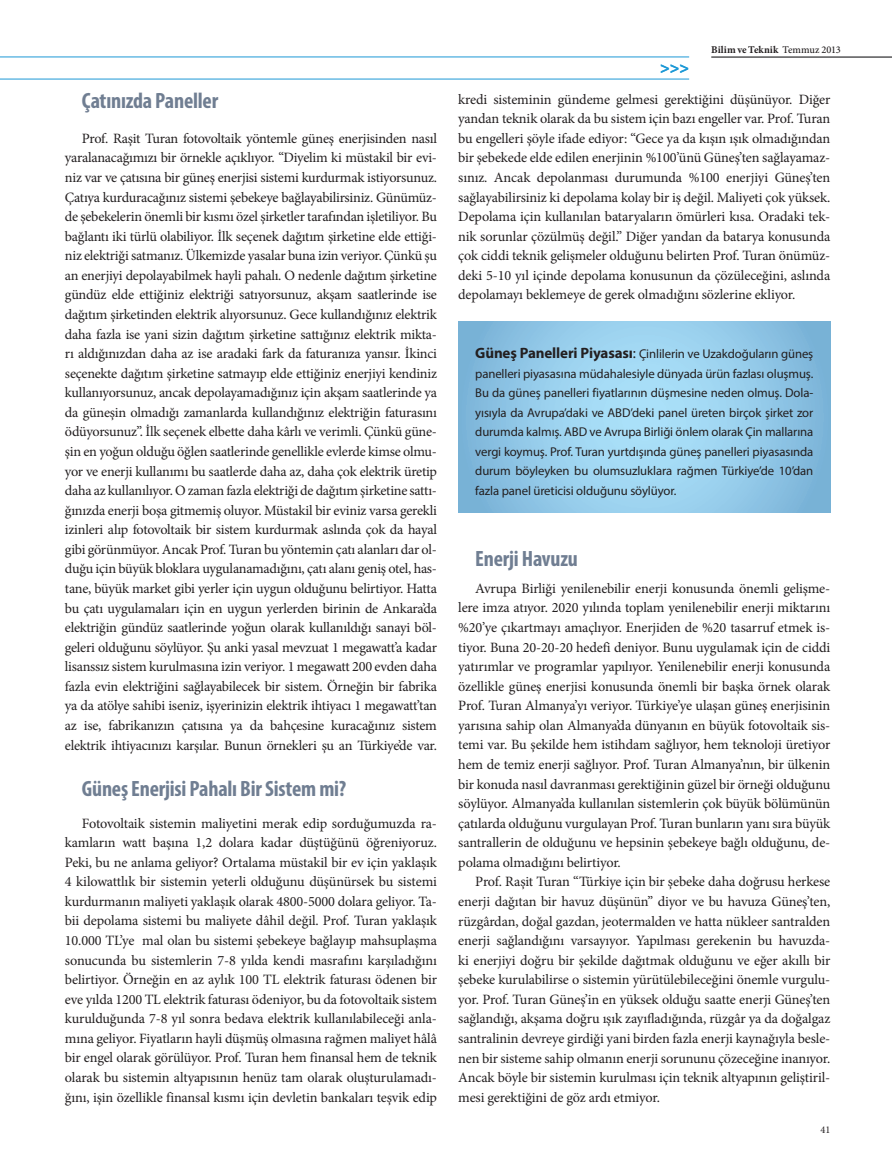
<style>
.page{position:relative;width:892px;height:1173px;background:#fff}
.page>*{position:absolute;margin:0;border:0;box-sizing:border-box;transform-origin:0 0}
.t1{font:700 condensed 22.2px "Myriad Pro";letter-spacing:-.01em;color:#707e92}
.t2{font:700 16.2px "Myriad Pro";color:#1d99d6}
.t3{font:14.25px/19.5px "Minion Pro";letter-spacing:-.01em;color:#231f20;text-align:justify}
.t4{font:12.75px/19.5px "Myriad Pro";letter-spacing:-.01em;color:#231f20;text-align:justify}
.t5{font:700 10.35px "Minion Pro";letter-spacing:.005em;color:#231f20}
.t6{font:10.35px "Minion Pro";color:#231f20}
.s1{font-weight:500}
.s2{font-weight:700;font-size:15px}
.s3{font-size:15px}
</style>
<div class="page">
<svg style="left:458px;top:321px;width:372px;height:191px;background:#94cbe9"></svg>
<hr style="left:711px;top:57px;width:181px;height:1px;background:#000103">
<hr style="left:0;top:79px;width:689px;height:1px;background:#1d99d6">
<hr style="left:0;top:57px;width:689px;height:1px;background:#1d99d6">
<h1 class="t1" style="left:82px;top:87px;width:138px">Çatınızda Paneller</h1>
<p class="t3" style="left:65px;top:129px;width:374px;text-indent:17px">Prof. Raşit Turan fotovoltaik yöntemle güneş enerjisinden nasıl yaralanacağımızı bir örnekle açıklıyor. “Diyelim ki müstakil bir evi&shy;niz var ve çatısına bir güneş enerjisi sistemi kurdurmak istiyorsunuz.<br>Çatıya kurduracağınız sistemi şebekeye bağlayabilirsiniz. Günümüz&shy;de şebekelerin önemli bir kısmı özel şirketler tarafından işletiliyor. Bu bağlantı iki türlü olabiliyor. İlk seçenek dağıtım şirketine elde ettiği&shy;niz elektriği satmanız. Ülkemizde yasalar buna izin veriyor. Çünkü şu an enerjiyi depolayabilmek hayli pahalı. O nedenle dağıtım şirketine gündüz elde ettiğiniz elektriği satıyorsunuz, akşam saatlerinde ise dağıtım şirketinden elektrik alıyorsunuz. Gece kullandığınız elektrik daha fazla ise yani sizin dağıtım şirketine sattığınız elektrik mikta&shy;rı aldığınızdan daha az ise aradaki fark da faturanıza yansır. İkinci seçenekte dağıtım şirketine satmayıp elde ettiğiniz enerjiyi kendiniz kullanıyorsunuz, ancak depolayamadığınız için akşam saatlerinde ya da güneşin olmadığı zamanlarda kullandığınız elektriğin faturasını ödüyorsunuz”. İlk seçenek elbette daha kârlı ve verimli. Çünkü güne&shy;şin en yoğun olduğu öğlen saatlerinde genellikle evlerde kimse olmu&shy;yor ve enerji kullanımı bu saatlerde daha az, daha çok elektrik üretip daha az kullanılıyor. O zaman fazla elektriği de dağıtım şirketine sattı&shy;ğınızda enerji boşa gitmemiş oluyor. Müstakil bir eviniz varsa gerekli izinleri alıp fotovoltaik bir sistem kurdurmak aslında çok da hayal gibi görünmüyor. Ancak Prof. Turan bu yöntemin çatı alanları dar ol&shy;duğu için büyük bloklara uygulanamadığını, çatı alanı geniş otel, has&shy;tane, büyük market gibi yerler için uygun olduğunu belirtiyor. Hatta bu çatı uygulamaları için en uygun yerlerden birinin de Ankara’da elektriğin gündüz saatlerinde yoğun olarak kullanıldığı sanayi böl&shy;geleri olduğunu söylüyor. Şu anki yasal mevzuat 1 megawatt’a kadar lisanssız sistem kurulmasına izin veriyor. 1 megawatt 200 evden daha fazla evin elektriğini sağlayabilecek bir sistem. Örneğin bir fabrika ya da atölye sahibi iseniz, işyerinizin elektrik ihtiyacı 1 megawatt’tan az ise, fabrikanızın çatısına ya da bahçesine kuracağınız sistem elektrik ihtiyacınızı karşılar. Bunun örnekleri şu an Türkiye’de var.</p>
<h1 class="t1" style="left:82px;top:774px;width:266px">Güneş Enerjisi Pahalı Bir Sistem mi?</h1>
<p class="t3" style="left:65px;top:813px;width:374px;text-indent:17px">Fotovoltaik sistemin maliyetini merak edip sorduğumuzda ra&shy;kamların watt başına 1,2 dolara kadar düştüğünü öğreniyoruz.<br>Peki, bu ne anlama geliyor? Ortalama müstakil bir ev için yaklaşık 4 kilowattlık bir sistemin yeterli olduğunu düşünürsek bu sistemi kurdurmanın maliyeti yaklaşık olarak 4800-5000 dolara geliyor. Ta&shy;bii depolama sistemi bu maliyete dâhil değil. Prof. Turan yaklaşık 10.000 TL’ye mal olan bu sistemi şebekeye bağlayıp mahsuplaşma sonucunda bu sistemlerin 7-8 yılda kendi masrafını karşıladığını belirtiyor. Örneğin en az aylık 100 TL elektrik faturası ödenen bir eve yılda 1200 TL elektrik faturası ödeniyor, bu da fotovoltaik sistem kurulduğunda 7-8 yıl sonra bedava elektrik kullanılabileceği anla&shy;mına geliyor. Fiyatların hayli düşmüş olmasına rağmen maliyet hâlâ bir engel olarak görülüyor. Prof. Turan hem finansal hem de teknik olarak bu sistemin altyapısının henüz tam olarak oluşturulamadı&shy;ğını, işin özellikle finansal kısmı için devletin bankaları teşvik edip</p>
<p class="t2" style="left:660px;top:56px;width:30px">&gt;&gt;&gt;</p>
<p class="t5" style="left:711px;top:42px;width:131px">Bilim ve Teknik <span class="s1">Temmuz 2013</span></p>
<p class="t3" style="left:458px;top:89px;width:374px">kredi sisteminin gündeme gelmesi gerektiğini düşünüyor. Diğer yandan teknik olarak da bu sistem için bazı engeller var. Prof. Turan bu engelleri şöyle ifade ediyor: “Gece ya da kışın ışık olmadığından bir şebekede elde edilen enerjinin %100’ünü Güneş’ten sağlayamaz&shy;sınız. Ancak depolanması durumunda %100 enerjiyi Güneş’ten sağlayabilirsiniz ki depolama kolay bir iş değil. Maliyeti çok yüksek.<br>Depolama için kullanılan bataryaların ömürleri kısa. Oradaki tek&shy;nik sorunlar çözülmüş değil.” Diğer yandan da batarya konusunda çok ciddi teknik gelişmeler olduğunu belirten Prof. Turan önümüz&shy;deki 5-10 yıl içinde depolama konusunun da çözüleceğini, aslında depolamayı beklemeye de gerek olmadığını sözlerine ekliyor.</p>
<p class="t4" style="left:475px;top:344px;width:340px"><span class="s2">Güneş Panelleri Piyasası</span><span class="s3">:</span> Çinlilerin ve Uzakdoğuların güneş panelleri piyasasına müdahalesiyle dünyada ürün fazlası oluşmuş.<br>Bu da güneş panelleri fiyatlarının düşmesine neden olmuş. Dola&shy;yısıyla da Avrupa’daki ve ABD’deki panel üreten birçok şirket zor durumda kalmış. ABD ve Avrupa Birliği önlem olarak Çin mallarına vergi koymuş. Prof. Turan yurtdışında güneş panelleri piyasasında durum böyleyken bu olumsuzluklara rağmen Türkiye’de 10’dan fazla panel üreticisi olduğunu söylüyor.</p>
<h1 class="t1" style="left:475px;top:544px;width:104px">Enerji Havuzu</h1>
<p class="t3" style="left:458px;top:578px;width:374px;text-indent:17px">Avrupa Birliği yenilenebilir enerji konusunda önemli gelişme&shy;lere imza atıyor. 2020 yılında toplam yenilenebilir enerji miktarını %20’ye çıkartmayı amaçlıyor. Enerjiden de %20 tasarruf etmek is&shy;tiyor. Buna 20-20-20 hedefi deniyor. Bunu uygulamak için de ciddi yatırımlar ve programlar yapılıyor. Yenilenebilir enerji konusunda özellikle güneş enerjisi konusunda önemli bir başka örnek olarak Prof. Turan Almanya’yı veriyor. Türkiye’ye ulaşan güneş enerjisinin yarısına sahip olan Almanya’da dünyanın en büyük fotovoltaik sis&shy;temi var. Bu şekilde hem istihdam sağlıyor, hem teknoloji üretiyor hem de temiz enerji sağlıyor. Prof. Turan Almanya’nın, bir ülkenin bir konuda nasıl davranması gerektiğinin güzel bir örneği olduğunu söylüyor. Almanya’da kullanılan sistemlerin çok büyük bölümünün çatılarda olduğunu vurgulayan Prof. Turan bunların yanı sıra büyük santrallerin de olduğunu ve hepsinin şebekeye bağlı olduğunu, de&shy;polama olmadığını belirtiyor.</p>
<p class="t3" style="left:458px;top:872px;width:374px;text-indent:17px">Prof. Raşit Turan “Türkiye için bir şebeke daha doğrusu herkese enerji dağıtan bir havuz düşünün” diyor ve bu havuza Güneş’ten, rüzgârdan, doğal gazdan, jeotermalden ve hatta nükleer santralden enerji sağlandığını varsayıyor. Yapılması gerekenin bu havuzda&shy;ki enerjiyi doğru bir şekilde dağıtmak olduğunu ve eğer akıllı bir şebeke kurulabilirse o sistemin yürütülebileceğini önemle vurgulu&shy;yor. Prof. Turan Güneş’in en yüksek olduğu saatte enerji Güneş’ten sağlandığı, akşama doğru ışık zayıfladığında, rüzgâr ya da doğalgaz santralinin devreye girdiği yani birden fazla enerji kaynağıyla besle&shy;nen bir sisteme sahip olmanın enerji sorununu çözeceğine inanıyor.<br>Ancak böyle bir sistemin kurulması için teknik altyapının geliştiril&shy;mesi gerektiğini de göz ardı etmiyor.</p>
<p class="t6" style="left:820px;top:1122px;width:11px">41</p>
</div>
